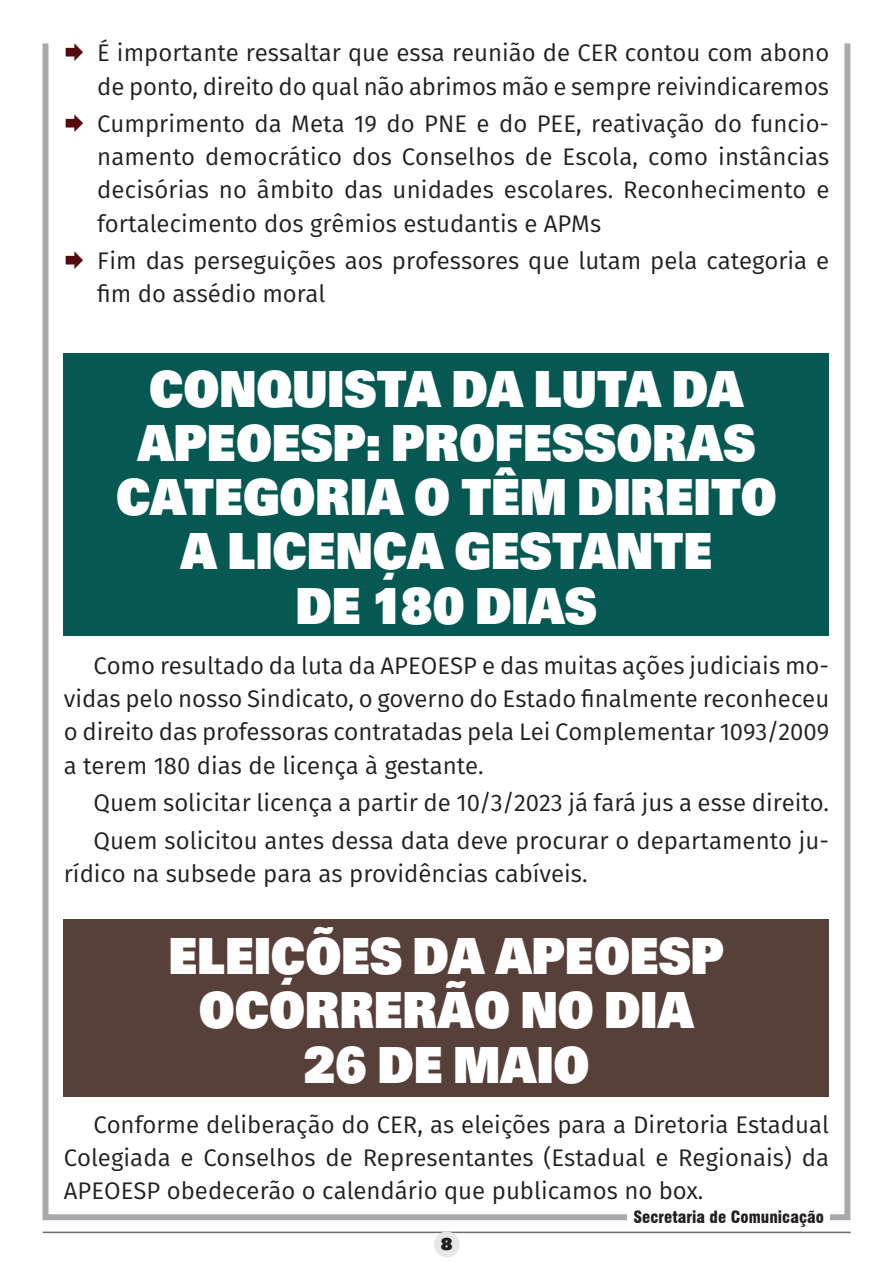
<style>
.page{position:relative;width:893px;height:1263px;background:#fff}
.page>*{position:absolute;margin:0;border:0;box-sizing:border-box;transform-origin:0 0}
.t1{font:700 54px/54.2px "U001 DOT Ultr";color:#fff;text-align:center;scale:.9 1}
.t2{font:24px/33.2px "Fira Sans";color:#231f20}
.t3{font:700 18px "U001 DOT Ultr";color:#231f20}
.t4{font:900 condensed 16.5px "Swiss 721 BT";color:#231f20}
</style>
<div class="page">
<div style="left:43px;top:40px;width:807px;height:1180px;border:6px solid #a8a9ad"></div>
<hr style="left:43px;top:1231px;width:808px;height:2px;background:#6c6d70">
<div style="left:434px;top:1231px;width:26px;height:26px;background:#e6e7e9;border-radius:50%"></div>
<div style="left:628px;top:1209px;width:202px;height:18px;background:#fff"></div>
<div style="left:64px;top:919px;width:765px;height:178px;background:#57403a"></div>
<div style="left:64px;top:353px;width:765px;height:283px;background:#065952"></div>
<svg style="left:66px;top:44px;width:17px;height:3px"></svg>
<p class="t2" style="left:97px;top:36px;width:734px">É importante ressaltar que essa reunião de CER contou com abono de ponto, direito do qual não abrimos mão e sempre reivindicaremos</p>
<p class="t2" style="left:97px;top:107px;width:734px;text-align:justify">Cumprimento da Meta 19 do PNE e do PEE, reativação do funcio&shy;namento democrático dos Conselhos de Escola, como instâncias decisórias no âmbito das unidades escolares. Reconhecimento e fortalecimento dos grêmios estudantis e APMs</p>
<p class="t2" style="left:97px;top:244px;width:733px">Fim das perseguições aos professores que lutam pela categoria e fim do assédio moral</p>
<h1 class="t1" style="left:116px;top:361px;width:736px">CONQUISTA DA LUTA DA<br>APEOESP: PROFESSORAS<br>CATEGORIA O TÊM DIREITO<br>A LICENÇA GESTANTE<br>DE 180 DIAS</h1>
<p class="t2" style="left:64px;top:648px;width:767px;text-align:justify;text-indent:30px">Como resultado da luta da APEOESP e das muitas ações judiciais mo&shy;vidas pelo nosso Sindicato, o governo do Estado finalmente reconheceu o direito das professoras contratadas pela Lei Complementar 1093/2009 a terem 180 dias de licença à gestante.</p>
<p class="t2" style="left:94px;top:783px;width:737px;line-height:37.5px">Quem solicitar licença a partir de 10/3/2023 já fará jus a esse direito.<br>Quem solicitou antes dessa data deve procurar o departamento ju-</p>
<p class="t2" style="left:64px;top:856px;width:525px">rídico na subsede para as providências cabíveis.</p>
<h1 class="t1" style="left:169px;top:929px;width:619px">ELEIÇÕES DA APEOESP<br>OCORRERÃO NO DIA<br>26 DE MAIO</h1>
<p class="t2" style="left:64px;top:1107px;width:767px;text-align:justify;text-indent:30px">Conforme deliberação do CER, as eleições para a Diretoria Estadual Colegiada e Conselhos de Representantes (Estadual e Regionais) da APEOESP obedecerão o calendário que publicamos no box.</p>
<p class="t3" style="left:441px;top:1233px;width:13px">8</p>
<p class="t4" style="left:633px;top:1207px;width:192px">Secretaria de Comunicação</p>
</div>
